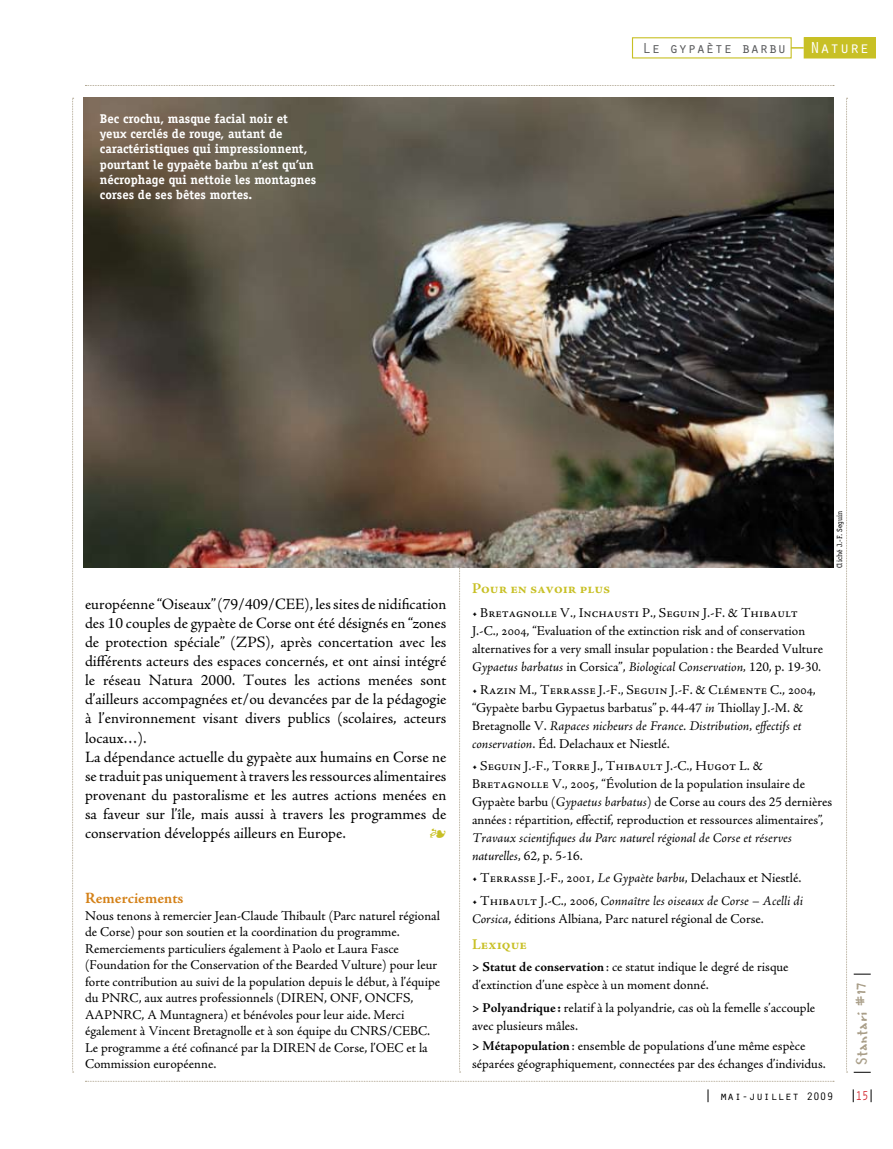
<style>
.page{position:relative;width:893px;height:1149px;background:#fff}
.page>*{position:absolute;margin:0;border:0;box-sizing:border-box;transform-origin:0 0}
.t1{font:16.5px "Regular Joe";color:#a99e88}
.t2{font:16.5px "Orator Std";color:#fff}
.t3{font:15.75px/19.2px "Adobe Jenson Pro";color:#000}
.t4{font:700 15.75px "Adobe Jenson Pro";color:#d48118}
.t5{font:15.75px "Adobe Jenson Pro";color:#c8c025}
.t6{font:700 15px "Adobe Jenson Pro";color:#c8c025}
.t7{font:15px "Orator Std";color:#58595b}
.t8{font:13.5px/18px "Adobe Jenson Pro";color:#000}
.t9{font:italic 13.5px/18px "Adobe Jenson Pro";color:#000}
.t10{font:13.2px "Orator Std";color:#d2232a;scale:.82 1}
.t11{font:700 12.75px/15.3px "Officina Serif";color:#fff}
.t12{font:12px "Orator Std";color:#000}
.t13{font:7.5px "Officina Serif";color:#000}
.s1{font-style:italic}
.s2{font-style:normal}
.s3{font-weight:700}
.s4{font-size:11.25px}
</style>
<div class="page">
<svg style="left:871px;top:1089px;width:1px;height:12px"></svg>
<svg style="left:853px;top:1089px;width:1px;height:12px"></svg>
<svg style="left:854px;top:1071px;width:17px;height:1px"></svg>
<svg style="left:854px;top:973px;width:17px;height:1px"></svg>
<svg style="left:846px;top:98px;width:2px;height:974px"></svg>
<svg style="left:85px;top:1080px;width:749px;height:1px"></svg>
<svg style="left:708px;top:1089px;width:1px;height:12px"></svg>
<svg style="left:72px;top:98px;width:2px;height:974px"></svg>
<svg style="left:85px;top:85px;width:749px;height:1px"></svg>
<div style="left:804px;top:38px;width:71px;height:20px;background:#c8c025"></div>
<div style="left:804px;top:37px;width:72px;height:21px;border:1px solid #c8c025"></div>
<div style="left:632px;top:37px;width:160px;height:21px;border:1px solid #c8c025"></div>
<svg style="left:791px;top:47px;width:13px;height:2px"></svg>
<svg style="left:459px;top:567px;width:2px;height:505px"></svg>
<img style="left:84px;top:98px;width:749px;height:469px">
<p class="t11" style="left:100px;top:111px;width:218px">Bec crochu, masque facial noir et yeux cerclés de rouge, autant de caractéristiques qui impressionnent, pourtant le gypaète barbu n’est qu’un nécrophage qui nettoie les montagnes corses de ses bêtes mortes.</p>
<p class="t7" style="left:642px;top:37px;width:145px">Le gypaète barbu</p>
<p class="t2" style="left:810px;top:36px;width:61px">Nature</p>
<p class="t3" style="left:85px;top:594px;width:363px">européenne “Oiseaux” (79/409/CEE), les sites de nidification des 10 couples de gypaète de Corse ont été désignés en “zones de protection spéciale” (ZPS), après concertation avec les différents acteurs des espaces concernés, et ont ainsi intégré le réseau Natura 2000. Toutes les actions menées sont d’ailleurs accompagnées et/ou devancées par de la pédagogie à l’environnement visant divers publics (scolaires, acteurs locaux…).<br>La dépendance actuelle du gypaète aux humains en Corse ne se traduit pas uniquement à travers les ressources alimentaires provenant du pastoralisme et les autres actions menées en sa faveur sur l’île, mais aussi à travers les programmes de conservation développés ailleurs en Europe.</p>
<p class="t5" style="left:430px;top:824px;width:18px">4</p>
<p class="t4" style="left:85px;top:888px;width:100px">Remerciements</p>
<p class="t8" style="left:85px;top:907px;width:357px;line-height:16.5px">Nous tenons à remercier Jean-Claude Thibault (Parc naturel régional de Corse) pour son soutien et la coordination du programme.<br>Remerciements particuliers également à Paolo et Laura Fasce (Foundation for the Conservation of the Bearded Vulture) pour leur forte contribution au suivi de la population depuis le début, à l’équipe du PNRC, aux autres professionnels (DIREN, ONF, ONCFS, AAPNRC, A Muntagnera) et bénévoles pour leur aide. Merci également à Vincent Bretagnolle et à son équipe du CNRS/CEBC.<br>Le programme a été cofinancé par la DIREN de Corse, l’OEC et la Commission européenne.</p>
<p class="t13" style="left:835px;top:568px;width:59px;rotate:-90deg">Cliché J.-F. Seguin</p>
<p class="t6" style="left:472px;top:579px;width:140px">Pour en savoir plus</p>
<p class="t8" style="left:472px;top:604px;width:353px">• Bretagnolle V., Inchausti P., Seguin J.-F. &amp; Thibault J.-C., 2004, “Evaluation of the extinction risk and of conservation alternatives for a very small insular population: the Bearded Vulture <span class="s1">Gypaetus barbatus</span> in Corsica”, <span class="s1">Biological Conservation,</span> 120, p. 19-30.</p>
<p class="t8" style="left:472px;top:680px;width:345px">• Razin M., Terrasse J.-F., Seguin J.-F. &amp; Clémente C., 2004, “Gypaète barbu Gypaetus barbatus” p. 44-47 <span class="s1">in</span> Thiollay J.-M. &amp; Bretagnolle V. <span class="s1">Rapaces nicheurs de France. Distribution, effectifs et conservation</span>. Éd. Delachaux et Niestlé.</p>
<p class="t8" style="left:472px;top:756px;width:362px">• Seguin J.-F., Torre J., Thibault J.-C., Hugot L. &amp; Bretagnolle V., 2005, “Évolution de la population insulaire de Gypaète barbu (<span class="s1">Gypaetus barbatus</span>) de Corse au cours des 25 dernières années: répartition, effectif, reproduction et ressources alimentaires”,</p>
<p class="t9" style="left:472px;top:829px;width:321px">Travaux scientifiques du Parc naturel régional de Corse et réserves naturelles, <span class="s2">62, p. 5-16.</span></p>
<p class="t8" style="left:472px;top:869px;width:331px">• Terrasse J.-F., 2001, <span class="s1">Le Gypaète barbu</span>, Delachaux et Niestlé.</p>
<p class="t8" style="left:472px;top:891px;width:333px">• Thibault J.-C., 2006, <span class="s1">Connaître les oiseaux de Corse – Acelli di<br>Corsica</span>, éditions Albiana, Parc naturel régional de Corse.</p>
<p class="t6" style="left:472px;top:935px;width:56px">Lexique</p>
<p class="t8" style="left:472px;top:958px;width:318px"><span class="s3">&gt; Statut de conservation</span>: ce statut indique le degré de risque d’extinction d’une espèce à un moment donné.</p>
<p class="t8" style="left:472px;top:998px;width:345px"><span class="s3">&gt; Polyandrique :</span> relatif à la polyandrie, cas où la femelle s’accouple avec plusieurs mâles.</p>
<p class="t8" style="left:472px;top:1036px;width:355px"><span class="s3">&gt; Métapopulation</span>: ensemble de populations d’une même espèce séparées géographiquement, connectées par des échanges d’individus.</p>
<p class="t12" style="left:720px;top:1086px;width:115px">mai-juillet <span class="s4">2009</span></p>
<p class="t1" style="left:851px;top:1064px;width:84px;rotate:-90deg">Stantari #17</p>
<p class="t10" style="left:856px;top:1085px;width:17px">15</p>
</div>
